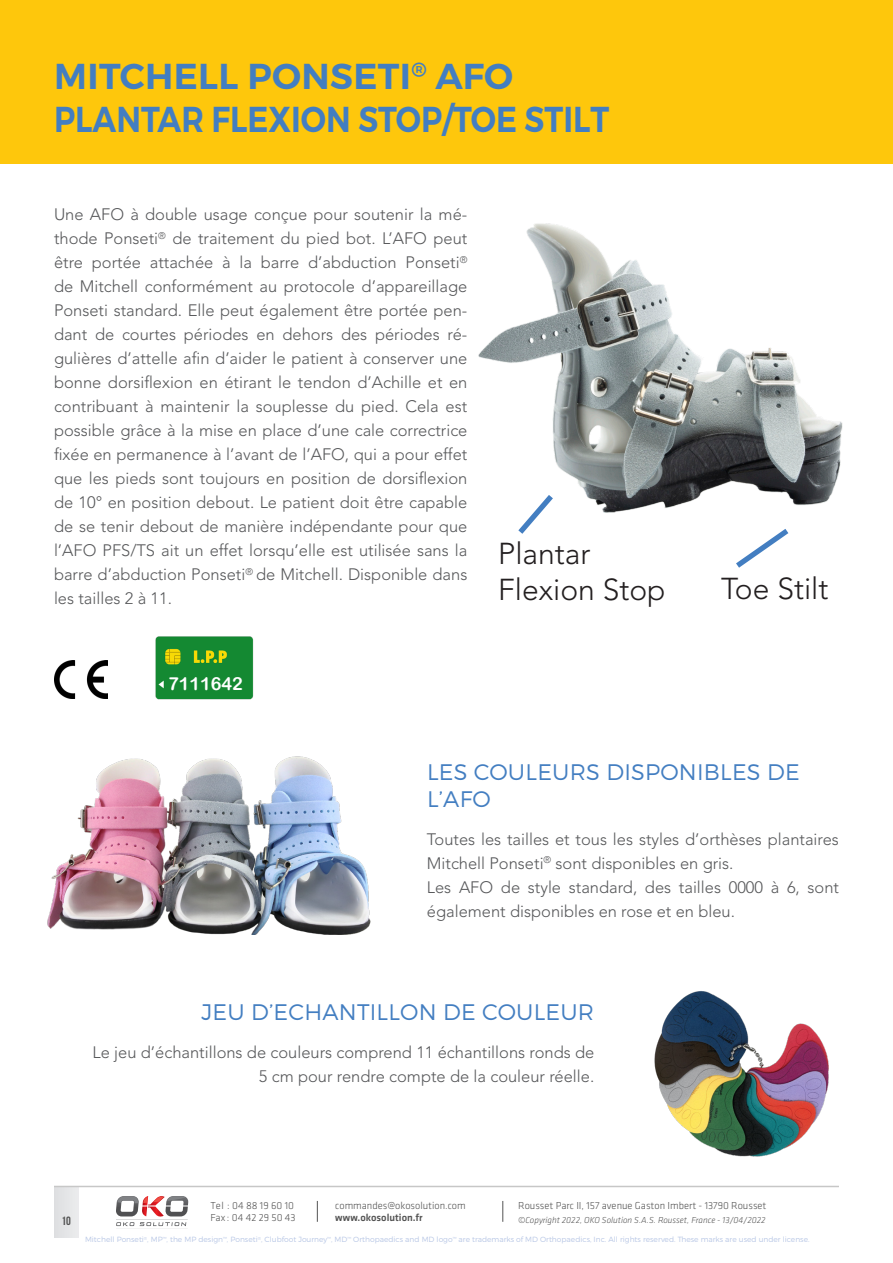
<style>
.page{position:relative;width:893px;height:1263px;background:#fff}
.page>*{position:absolute;margin:0;border:0;box-sizing:border-box;transform-origin:0 0}
.t1{font:600 36px/43.2px "Montserrat";color:#437ec1}
.t2{font:300 30px "Avenir LT Std";color:#231f20}
.Catalog_Heading{font:300 22.5px/27px "Montserrat";letter-spacing:.01em;color:#437ec1}
.catalog_copy_white{font:18px "Arial Rounded MT Bold";color:#fff}
.Catalog_Copy{font:300 16.5px/24px "Avenir LT Std";color:#57585a}
.t3{font:700 12px "Bebas Neue";color:#535353}
.t4{font:300 10.5px/12.6px "Klavika";color:#535353}
.t5{font:500 10.5px "Klavika";color:#535353}
.t6{font:italic 300 9px "Klavika";color:#535353}
.t7{font:300 7.5px "Montserrat";color:#b7c6e5}
</style>
<div class="page">
<div style="left:0;top:0;width:893px;height:163px;background:#fec70c"></div>
<div style="left:54px;top:1186px;width:24px;height:51px;background:#e4e5e7"></div>
<hr style="left:54px;top:1186px;width:785px;height:1px;background:#c7c7c7">
<svg style="left:116px;top:1196px;width:72px;height:30px"></svg>
<svg style="left:317px;top:1201px;width:1px;height:21px"></svg>
<svg style="left:502px;top:1201px;width:1px;height:21px"></svg>
<img style="left:47px;top:756px;width:324px;height:178px">
<img style="left:478px;top:223px;width:365px;height:290px">
<svg style="left:513px;top:489px;width:45px;height:45px"></svg>
<svg style="left:736px;top:529px;width:53px;height:39px"></svg>
<img style="left:654px;top:991px;width:175px;height:166px">
<img style="left:54px;top:661px;width:53px;height:38px">
<img style="left:155px;top:636px;width:99px;height:64px">
<h1 class="t1" style="left:54px;top:55px;width:557px">MITCHELL PONSETI<sup>®</sup> AFO<br>PLANTAR FLEXION STOP/TOE STILT</h1>
<p class="Catalog_Copy" style="left:54px;top:202px;width:415px;text-align:justify">Une AFO à double usage conçue pour soutenir la mé&shy;thode Ponseti<sup>®</sup> de traitement du pied bot. L’AFO peut être portée attachée à la barre d’abduction Ponseti<sup>® </sup>de Mitchell conformément au protocole d’appareillage Ponseti standard. Elle peut également être portée pen&shy;dant de courtes périodes en dehors des périodes ré&shy;gulières d’attelle afin d’aider le patient à conserver une bonne dorsiflexion en étirant le tendon d’Achille et en contribuant à maintenir la souplesse du pied. Cela est possible grâce à la mise en place d’une cale correctrice fixée en permanence à l’avant de l’AFO, qui a pour effet que les pieds sont toujours en position de dorsiflexion de 10° en position debout. Le patient doit être capable de se tenir debout de manière indépendante pour que l’AFO PFS/TS ait un effet lorsqu’elle est utilisée sans la barre d’abduction Ponseti<sup>®</sup> de Mitchell. Disponible dans les tailles 2 à 11.</p>
<p class="catalog_copy_white" style="left:168px;top:673px;width:76px">7111642</p>
<p class="t2" style="left:498px;top:536px;width:94px">Plantar</p>
<p class="t2" style="left:498px;top:572px;width:169px">Flexion Stop</p>
<p class="t2" style="left:721px;top:571px;width:109px">Toe Stilt</p>
<p class="Catalog_Heading" style="left:427px;top:758px;width:374px">LES COULEURS DISPONIBLES DE<br>L’AFO</p>
<p class="Catalog_Copy" style="left:427px;top:827px;width:414px">Toutes les tailles et tous les styles d’orthèses plantaires<br>Mitchell Ponseti<sup>®</sup> sont disponibles en gris.</p>
<p class="Catalog_Copy" style="left:427px;top:875px;width:414px">Les AFO de style standard, des tailles 0000 à 6, sont également disponibles en rose et en bleu.</p>
<p class="Catalog_Heading" style="left:201px;top:998px;width:394px">JEU D’ECHANTILLON DE COULEUR</p>
<p class="Catalog_Copy" style="left:93px;top:1040px;width:503px;text-align:right">Le jeu d’échantillons de couleurs comprend 11 échantillons ronds de<br>5 cm pour rendre compte de la couleur réelle.</p>
<p class="t3" style="left:61px;top:1214px;width:11px">10</p>
<p class="t4" style="left:211px;top:1199px;width:87px">Tel : 04 88 19 60 10<br>Fax : 04 42 29 50 43</p>
<p class="t4" style="left:335px;top:1199px;width:132px">commandes@okosolution.com</p>
<p class="t5" style="left:335px;top:1211px;width:89px">www.okosolution.fr</p>
<p class="t4" style="left:518px;top:1199px;width:250px">Rousset Parc II, 157 avenue Gaston Imbert - 13790 Rousset</p>
<p class="t6" style="left:518px;top:1214px;width:249px">©Copyright 2022, OKO Solution S.A.S. Rousset, France - 13/04/2022</p>
<p class="t7" style="left:85px;top:1235px;width:726px">Mitchell Ponseti<sup>®</sup>, MP<sup>™</sup>, the MP design<sup>™</sup>, Ponseti<sup>®</sup>, Clubfoot Journey<sup>™</sup>, MD<sup>™</sup> Orthopaedics and MD logo<sup>™</sup> are trademarks of MD Orthopaedics, Inc. All rights reserved. These marks are used under license.</p>
</div>
